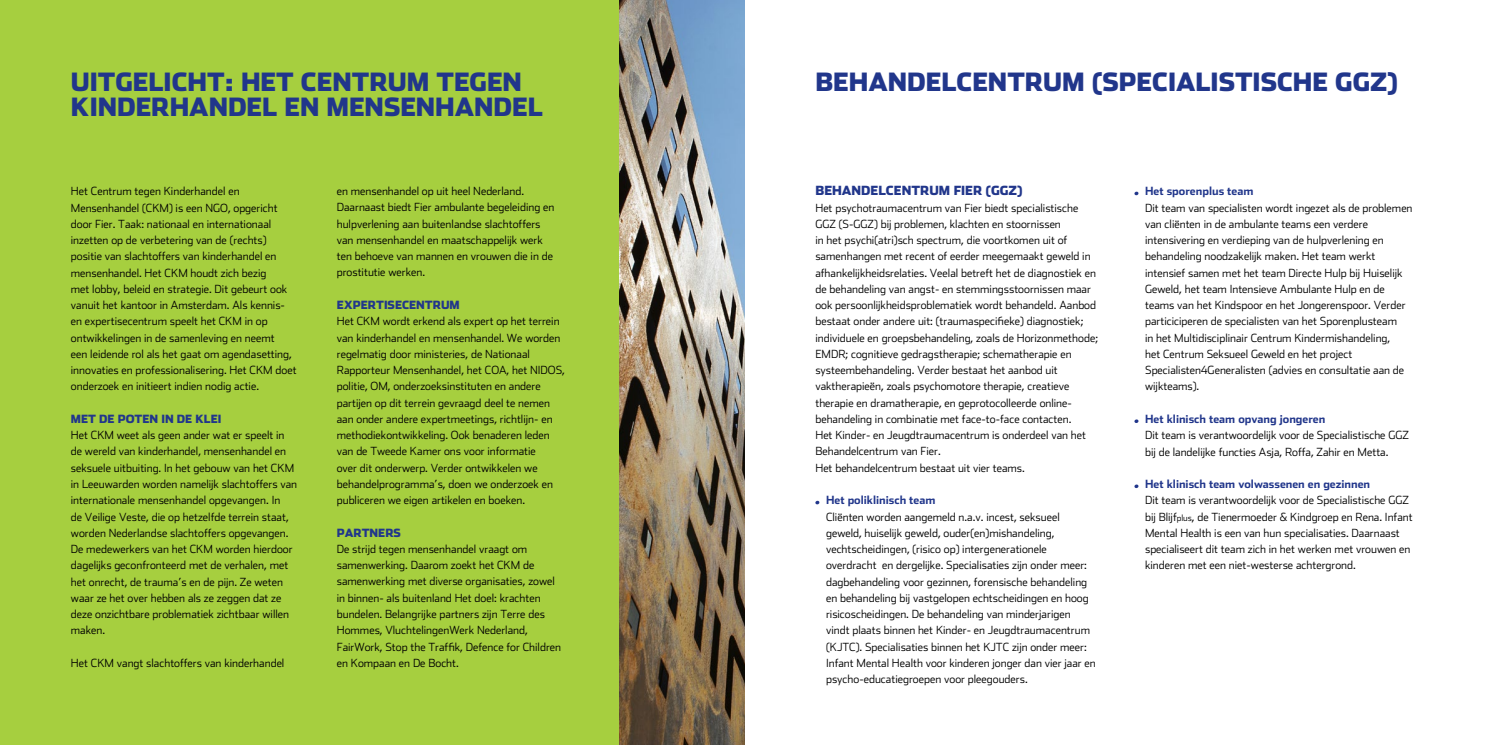
<style>
.page{position:relative;width:1489px;height:745px;background:#fff}
.page>*{position:absolute;margin:0;border:0;box-sizing:border-box;transform-origin:0 0}
.t1{font:900 25px/25px "Stainless";color:#21368b}
.t2{font:900 12.5px "Stainless";color:#21368b}
.t3{font:300 11.25px/16.2px "Stainless";color:#000}
.t4{font:700 11.25px "Stainless";color:#21368b}
.t5{font:900 11.25px "Stainless";color:#21368b}
.s1{font-size:8.75px}
</style>
<div class="page">
<img style="left:618px;top:0;width:126px;height:744px">
<div style="left:0;top:0;width:618px;height:744px;background:#a6cf3f"></div>
<svg style="left:815px;top:500px;width:4px;height:4px"></svg>
<svg style="left:1134px;top:191px;width:4px;height:4px"></svg>
<svg style="left:1134px;top:419px;width:4px;height:4px"></svg>
<svg style="left:1134px;top:484px;width:4px;height:4px"></svg>
<h1 class="t1" style="left:71px;top:69px;width:473px">UITGELICHT: HET CENTRUM TEGEN<br>KINDERHANDEL EN MENSENHANDEL</h1>
<p class="t3" style="left:71px;top:183px;width:227px">Het Centrum tegen Kinderhandel en Mensenhandel (CKM) is een NGO, opgericht door Fier. Taak: nationaal en internationaal inzetten op de verbetering van de (rechts) positie van slachtoffers van kinderhandel en mensenhandel. Het CKM houdt zich bezig<br>met lobby, beleid en strategie. Dit gebeurt ook vanuit het kantoor in Amsterdam. Als kennis&shy;en expertisecentrum speelt het CKM in op ontwikkelingen in de samenleving en neemt<br>een leidende rol als het gaat om agendasetting, innovaties en professionalisering. Het CKM doet onderzoek en initieert indien nodig actie.</p>
<p class="t5" style="left:71px;top:411px;width:152px">MET DE POTEN IN DE KLEI</p>
<p class="t3" style="left:71px;top:426px;width:228px">Het CKM weet als geen ander wat er speelt in de wereld van kinderhandel, mensenhandel en seksuele uitbuiting. In het gebouw van het CKM in Leeuwarden worden namelijk slachtoffers van internationale mensenhandel opgevangen. In<br>de Veilige Veste, die op hetzelfde terrein staat, worden Nederlandse slachtoffers opgevangen.<br>De medewerkers van het CKM worden hierdoor dagelijks geconfronteerd met de verhalen, met het onrecht, de trauma’s en de pijn. Ze weten waar ze het over hebben als ze zeggen dat ze deze onzichtbare problematiek zichtbaar willen maken.</p>
<p class="t3" style="left:71px;top:654px;width:215px">Het CKM vangt slachtoffers van kinderhandel</p>
<p class="t3" style="left:337px;top:183px;width:219px">en mensenhandel op uit heel Nederland.<br>Daarnaast biedt Fier ambulante begeleiding en hulpverlening aan buitenlandse slachtoffers van mensenhandel en maatschappelijk werk ten behoeve van mannen en vrouwen die in de prostitutie werken.</p>
<p class="t5" style="left:337px;top:297px;width:124px">EXPERTISECENTRUM</p>
<p class="t3" style="left:337px;top:313px;width:230px">Het CKM wordt erkend als expert op het terrein van kinderhandel en mensenhandel. We worden regelmatig door ministeries, de Nationaal Rapporteur Mensenhandel, het COA, het NIDOS, politie, OM, onderzoeksinstituten en andere partijen op dit terrein gevraagd deel te nemen aan onder andere expertmeetings, richtlijn- en methodiekontwikkeling. Ook benaderen leden van de Tweede Kamer ons voor informatie<br>over dit onderwerp. Verder ontwikkelen we behandelprogramma’s, doen we onderzoek en publiceren we eigen artikelen en boeken.</p>
<p class="t5" style="left:337px;top:525px;width:66px">PARTNERS</p>
<p class="t3" style="left:337px;top:540px;width:226px">De strijd tegen mensenhandel vraagt om samenwerking. Daarom zoekt het CKM de samenwerking met diverse organisaties, zowel in binnen- als buitenland Het doel: krachten bundelen. Belangrijke partners zijn Terre des Hommes, VluchtelingenWerk Nederland, FairWork, Stop the Traffik, Defence for Children en Kompaan en De Bocht.</p>
<h1 class="t1" style="left:815px;top:69px;width:584px">BEHANDELCENTRUM (SPECIALISTISCHE GGZ)</h1>
<p class="t2" style="left:815px;top:182px;width:208px">BEHANDELCENTRUM FIER (GGZ)</p>
<p class="t3" style="left:815px;top:199px;width:284px">Het psychotraumacentrum van Fier biedt specialistische GGZ (S-GGZ) bij problemen, klachten en stoornissen<br>in het psychi(atri)sch spectrum, die voortkomen uit of samenhangen met recent of eerder meegemaakt geweld in afhankelijkheidsrelaties. Veelal betreft het de diagnostiek en de behandeling van angst- en stemmingsstoornissen maar ook persoonlijkheidsproblematiek wordt behandeld. Aanbod bestaat onder andere uit: (traumaspecifieke) diagnostiek; individuele en groepsbehandeling, zoals de Horizonmethode; EMDR; cognitieve gedragstherapie; schematherapie en systeembehandeling. Verder bestaat het aanbod uit vaktherapieën, zoals psychomotore therapie, creatieve therapie en dramatherapie, en geprotocolleerde online&shy;behandeling in combinatie met face-to-face contacten.<br>Het Kinder- en Jeugdtraumacentrum is onderdeel van het Behandelcentrum van Fier.<br>Het behandelcentrum bestaat uit vier teams.</p>
<p class="t4" style="left:826px;top:493px;width:111px">Het poliklinisch team</p>
<p class="t3" style="left:826px;top:508px;width:271px">Cliënten worden aangemeld n.a.v. incest, seksueel geweld, huiselijk geweld, ouder(en)mishandeling, vechtscheidingen, (risico op) intergenerationele overdracht en dergelijke. Specialisaties zijn onder meer: dagbehandeling voor gezinnen, forensische behandeling en behandeling bij vastgelopen echtscheidingen en hoog risicoscheidingen. De behandeling van minderjarigen vindt plaats binnen het Kinder- en Jeugdtraumacentrum (KJTC). Specialisaties binnen het KJTC zijn onder meer:<br>Infant Mental Health voor kinderen jonger dan vier jaar en psycho-educatiegroepen voor pleegouders.</p>
<p class="t4" style="left:1144px;top:184px;width:110px">Het sporenplus team</p>
<p class="t3" style="left:1144px;top:199px;width:269px">Dit team van specialisten wordt ingezet als de problemen van cliënten in de ambulante teams een verdere intensivering en verdieping van de hulpverlening en behandeling noodzakelijk maken. Het team werkt intensief samen met het team Directe Hulp bij Huiselijk Geweld, het team Intensieve Ambulante Hulp en de teams van het Kindspoor en het Jongerenspoor. Verder particiciperen de specialisten van het Sporenplusteam<br>in het Multidisciplinair Centrum Kindermishandeling,<br>het Centrum Seksueel Geweld en het project Specialisten4Generalisten (advies en consultatie aan de wijkteams).</p>
<p class="t4" style="left:1144px;top:411px;width:182px">Het klinisch team opvang jongeren</p>
<p class="t3" style="left:1144px;top:426px;width:265px">Dit team is verantwoordelijk voor de Specialistische GGZ bij de landelijke functies Asja, Roffa, Zahir en Metta.</p>
<p class="t4" style="left:1144px;top:476px;width:226px">Het klinisch team volwassenen en gezinnen</p>
<p class="t3" style="left:1144px;top:491px;width:269px">Dit team is verantwoordelijk voor de Specialistische GGZ bij Blijf<span class="s1">plus</span>, de Tienermoeder &amp; Kindgroep en Rena. Infant Mental Health is een van hun specialisaties. Daarnaast specialiseert dit team zich in het werken met vrouwen en kinderen met een niet-westerse achtergrond.</p>
</div>
